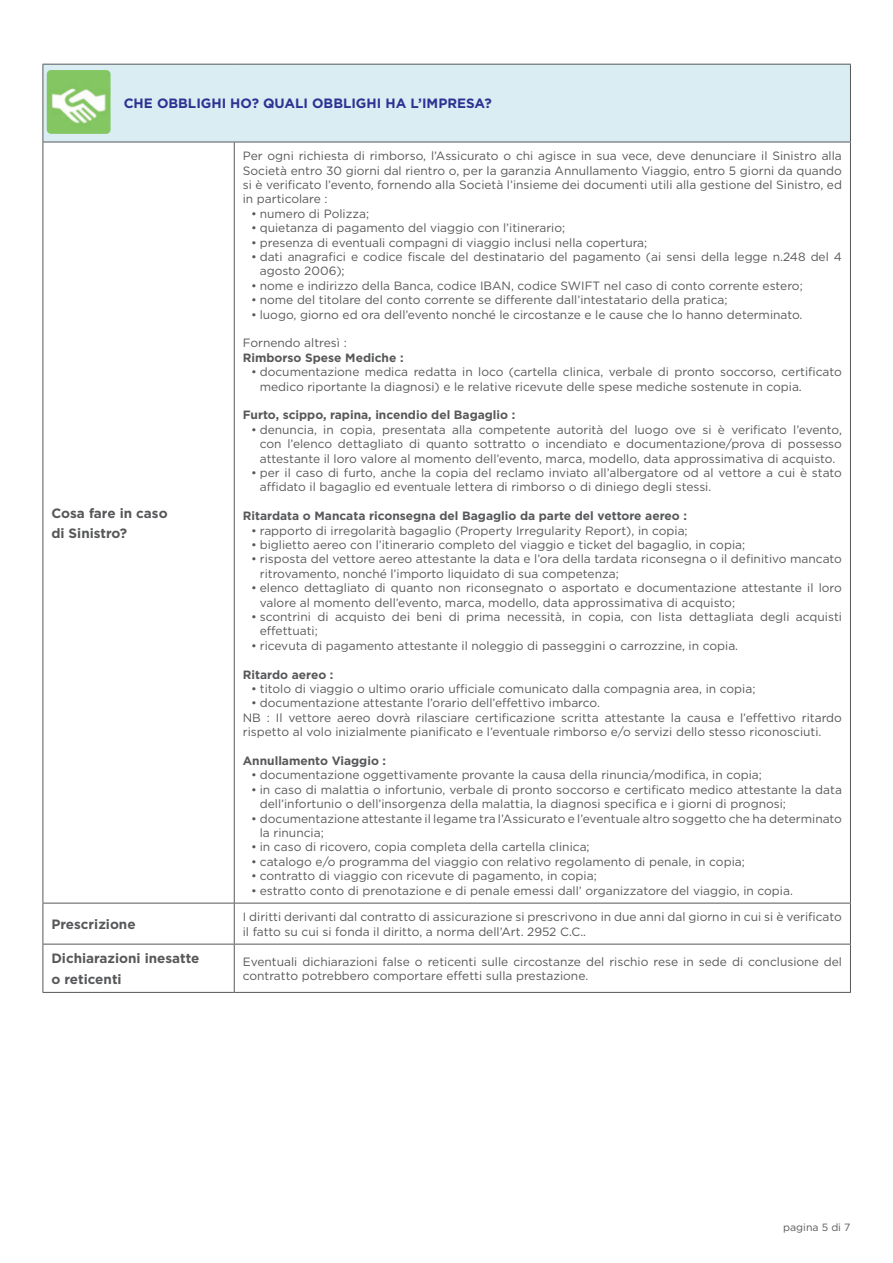
<style>
.page{position:relative;width:893px;height:1263px;background:#fff}
.page>*{position:absolute;margin:0;border:0;box-sizing:border-box;transform-origin:0 0}
.t1{font:700 13.5px/20.4px "Gotham";color:#57585a}
.t2{font:700 13.5px "Gotham";color:#2b3393}
.t3{font:12px/14.4px "Gotham";color:#57585a}
.t4{font:700 12px "Gotham";color:#57585a}
.t5{font:10.5px "Gotham";color:#57585a}
</style>
<div class="page">
<div style="left:43px;top:64px;width:807px;height:78px;background:#daedf3"></div>
<hr style="left:43px;top:64px;width:191px;height:1px;background:#57585a">
<hr style="left:43px;top:65px;width:1px;height:77px;background:#57585a">
<hr style="left:234px;top:64px;width:617px;height:1px;background:#57585a">
<hr style="left:850px;top:65px;width:1px;height:77px;background:#57585a">
<hr style="left:43px;top:142px;width:191px;height:1px;background:#57585a">
<hr style="left:43px;top:142px;width:1px;height:761px;background:#57585a">
<hr style="left:234px;top:142px;width:617px;height:1px;background:#57585a">
<hr style="left:234px;top:142px;width:1px;height:761px;background:#57585a">
<hr style="left:850px;top:142px;width:1px;height:761px;background:#57585a">
<hr style="left:43px;top:903px;width:191px;height:1px;background:#57585a">
<hr style="left:43px;top:903px;width:1px;height:41px;background:#57585a">
<hr style="left:234px;top:903px;width:1px;height:41px;background:#57585a">
<hr style="left:850px;top:903px;width:1px;height:41px;background:#57585a">
<hr style="left:43px;top:944px;width:191px;height:1px;background:#57585a">
<hr style="left:43px;top:944px;width:1px;height:48px;background:#57585a">
<hr style="left:234px;top:944px;width:1px;height:48px;background:#57585a">
<hr style="left:850px;top:944px;width:1px;height:48px;background:#57585a">
<hr style="left:43px;top:992px;width:191px;height:1px;background:#57585a">
<hr style="left:234px;top:903px;width:617px;height:1px;background:#57585a">
<hr style="left:234px;top:944px;width:617px;height:1px;background:#57585a">
<hr style="left:234px;top:992px;width:617px;height:1px;background:#57585a">
<img style="left:47px;top:70px;width:64px;height:64px">
<p class="t2" style="left:124px;top:95px;width:370px">CHE OBBLIGHI HO? QUALI OBBLIGHI HA L’IMPRESA?</p>
<p class="t1" style="left:51px;top:503px;width:118px">Cosa fare in caso di Sinistro?</p>
<p class="t3" style="left:243px;top:148px;width:601px;text-align:justify">Per ogni richiesta di rimborso, l’Assicurato o chi agisce in sua vece, deve denunciare il Sinistro alla Società entro 30 giorni dal rientro o, per la garanzia Annullamento Viaggio, entro 5 giorni da quando si è verificato l’evento, fornendo alla Società l’insieme dei documenti utili alla gestione del Sinistro, ed in particolare :</p>
<p class="t3" style="left:251px;top:206px;width:119px">• numero di Polizza;</p>
<p class="t3" style="left:251px;top:220px;width:315px">• quietanza di pagamento del viaggio con l’itinerario;</p>
<p class="t3" style="left:251px;top:235px;width:398px">• presenza di eventuali compagni di viaggio inclusi nella copertura;</p>
<p class="t3" style="left:260px;top:249px;width:584px;text-indent:-9px">• dati anagrafici e codice fiscale del destinatario del pagamento (ai sensi della legge n.248 del 4 agosto 2006);</p>
<p class="t3" style="left:251px;top:278px;width:553px">• nome e indirizzo della Banca, codice IBAN, codice SWIFT nel caso di conto corrente estero;</p>
<p class="t3" style="left:251px;top:292px;width:478px">• nome del titolare del conto corrente se differente dall’intestatario della pratica;</p>
<p class="t3" style="left:251px;top:307px;width:553px">• luogo, giorno ed ora dell’evento nonché le circostanze e le cause che lo hanno determinato.</p>
<p class="t3" style="left:243px;top:336px;width:105px">Fornendo altresì :</p>
<p class="t4" style="left:243px;top:349px;width:162px">Rimborso Spese Mediche :</p>
<p class="t3" style="left:260px;top:364px;width:584px;text-indent:-9px">• documentazione medica redatta in loco (cartella clinica, verbale di pronto soccorso, certificato medico riportante la diagnosi) e le relative ricevute delle spese mediche sostenute in copia.</p>
<p class="t4" style="left:243px;top:407px;width:274px">Furto, scippo, rapina, incendio del Bagaglio :</p>
<p class="t3" style="left:260px;top:422px;width:584px;text-align:justify;text-indent:-9px">• denuncia, in copia, presentata alla competente autorità del luogo ove si è verificato l’evento, con l’elenco dettagliato di quanto sottratto o incendiato e documentazione/prova di possesso attestante il loro valore al momento dell’evento, marca, modello, data approssimativa di acquisto.</p>
<p class="t3" style="left:260px;top:465px;width:584px;text-indent:-9px">• per il caso di furto, anche la copia del reclamo inviato all’albergatore od al vettore a cui è stato affidato il bagaglio ed eventuale lettera di rimborso o di diniego degli stessi.</p>
<p class="t4" style="left:243px;top:508px;width:446px">Ritardata o Mancata riconsegna del Bagaglio da parte del vettore aereo :</p>
<p class="t3" style="left:251px;top:523px;width:438px">• rapporto di irregolarità bagaglio (Property Irregularity Report), in copia;</p>
<p class="t3" style="left:251px;top:537px;width:495px">• biglietto aereo con l’itinerario completo del viaggio e ticket del bagaglio, in copia;</p>
<p class="t3" style="left:260px;top:552px;width:584px;text-indent:-9px">• risposta del vettore aereo attestante la data e l’ora della tardata riconsegna o il definitivo mancato ritrovamento, nonché l’importo liquidato di sua competenza;</p>
<p class="t3" style="left:260px;top:580px;width:584px;text-indent:-9px">• elenco dettagliato di quanto non riconsegnato o asportato e documentazione attestante il loro valore al momento dell’evento, marca, modello, data approssimativa di acquisto;</p>
<p class="t3" style="left:260px;top:609px;width:584px;text-indent:-9px">• scontrini di acquisto dei beni di prima necessità, in copia, con lista dettagliata degli acquisti effettuati;</p>
<p class="t3" style="left:251px;top:638px;width:488px">• ricevuta di pagamento attestante il noleggio di passeggini o carrozzine, in copia.</p>
<p class="t4" style="left:243px;top:666px;width:92px">Ritardo aereo :</p>
<p class="t3" style="left:251px;top:681px;width:506px">• titolo di viaggio o ultimo orario ufficiale comunicato dalla compagnia area, in copia;</p>
<p class="t3" style="left:243px;top:696px;width:601px;text-indent:8px">• documentazione attestante l’orario dell’effettivo imbarco.<br>NB : Il vettore aereo dovrà rilasciare certificazione scritta attestante la causa e l’effettivo ritardo rispetto al volo inizialmente pianificato e l’eventuale rimborso e/o servizi dello stesso riconosciuti.</p>
<p class="t4" style="left:243px;top:753px;width:145px">Annullamento Viaggio :</p>
<p class="t3" style="left:251px;top:768px;width:512px">• documentazione oggettivamente provante la causa della rinuncia/modifica, in copia;</p>
<p class="t3" style="left:260px;top:782px;width:584px;text-indent:-9px">• in caso di malattia o infortunio, verbale di pronto soccorso e certificato medico attestante la data dell’infortunio o dell’insorgenza della malattia, la diagnosi specifica e i giorni di prognosi;</p>
<p class="t3" style="left:260px;top:811px;width:584px;text-indent:-9px">• documentazione attestante il legame tra l’Assicurato e l’eventuale altro soggetto che ha determinato la rinuncia;</p>
<p class="t3" style="left:251px;top:840px;width:340px">• in caso di ricovero, copia completa della cartella clinica;</p>
<p class="t3" style="left:251px;top:854px;width:495px">• catalogo e/o programma del viaggio con relativo regolamento di penale, in copia;</p>
<p class="t3" style="left:251px;top:868px;width:347px">• contratto di viaggio con ricevute di pagamento, in copia;</p>
<p class="t3" style="left:251px;top:883px;width:543px">• estratto conto di prenotazione e di penale emessi dall’ organizzatore del viaggio, in copia.</p>
<p class="t1" style="left:51px;top:914px;width:86px">Prescrizione</p>
<p class="t3" style="left:243px;top:909px;width:601px">I diritti derivanti dal contratto di assicurazione si prescrivono in due anni dal giorno in cui si è verificato il fatto su cui si fonda il diritto, a norma dell’Art. 2952 C.C..</p>
<p class="t1" style="left:51px;top:948px;width:150px">Dichiarazioni inesatte o reticenti</p>
<p class="t3" style="left:243px;top:954px;width:601px">Eventuali dichiarazioni false o reticenti sulle circostanze del rischio rese in sede di conclusione del contratto potrebbero comportare effetti sulla prestazione.</p>
<p class="t5" style="left:783px;top:1221px;width:69px">pagina 5 di 7</p>
</div>
